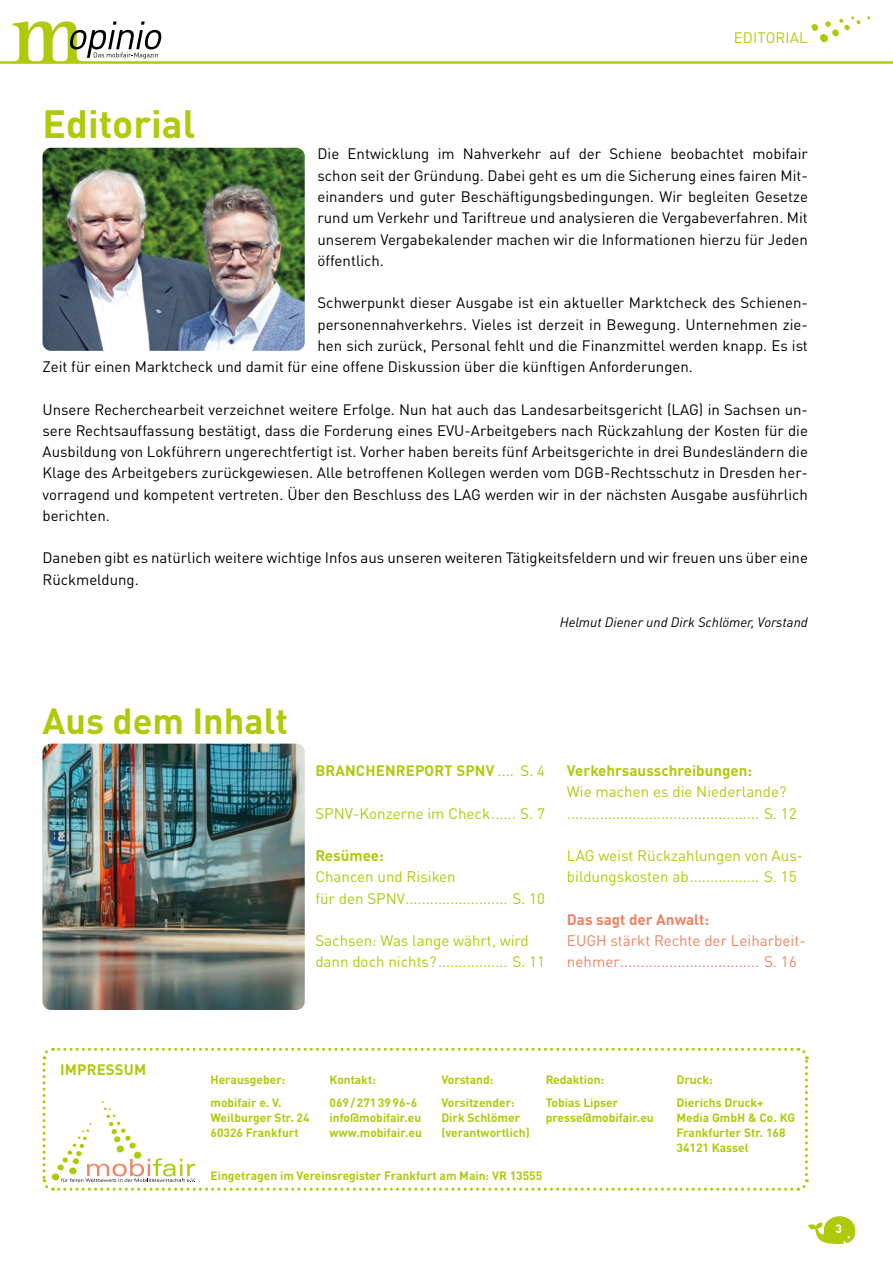
<style>
.page{position:relative;width:893px;height:1263px;background:#fff}
.page>*{position:absolute;margin:0;border:0;box-sizing:border-box;transform-origin:0 0}
.t1{font:700 39px "DINOT";color:#afca0b}
.t2{font:700 36px "DINOT";color:#afca0b}
.t3{font:15.15px/21.3px "DINOT";color:#afca0b}
.t4{font:15.15px/21.3px "DINOT";color:#f08262}
.t5{font:700 15.15px "DINOT";color:#afca0b}
.t6{font:700 15.15px "DINOT";color:#f08262}
.t7{font:15px/21.3px "DINOT";color:#000;text-align:justify}
.t8{font:700 15px "DINOT";letter-spacing:.01em;color:#afca0b}
.t9{font:15px "DINOT";letter-spacing:.01em;color:#afca0b}
.t10{font:italic 13.5px "DINOT";color:#000}
.t11{font:700 12px/22.5px "DINOT";color:#afca0b}
.t12{font:700 12px "DINOT";color:#fff}
.s1{font-weight:400}
</style>
<div class="page">
<svg style="left:0;top:16px;width:893px;height:48px"></svg>
<img style="left:43px;top:744px;width:262px;height:266px">
<svg style="left:808px;top:1216px;width:47px;height:28px"></svg>
<svg style="left:42px;top:1047px;width:767px;height:144px"></svg>
<img style="left:43px;top:148px;width:262px;height:203px">
<h1 class="t1" style="left:43px;top:99px;width:154px">Editorial</h1>
<p class="t9" style="left:734px;top:28px;width:76px">EDITORIAL</p>
<p class="t7" style="left:317px;top:143px;width:492px">Die Entwicklung im Nahverkehr auf der Schiene beobachtet mobifair schon seit der Gründung. Dabei geht es um die Sicherung eines fairen Mit&shy;einanders und guter Beschäftigungsbedingungen. Wir begleiten Gesetze rund um Verkehr und Tariftreue und analysieren die Vergabeverfahren. Mit unserem Vergabekalender machen wir die Informationen hierzu für Jeden öffentlich.</p>
<p class="t7" style="left:317px;top:292px;width:492px">Schwerpunkt dieser Ausgabe ist ein aktueller Marktcheck des Schienen-</p>
<p class="t7" style="left:317px;top:313px;width:492px">personennahverkehrs. Vieles ist derzeit in Bewegung. Unternehmen zie-</p>
<p class="t7" style="left:317px;top:334px;width:492px">hen sich zurück, Personal fehlt und die Finanzmittel werden knapp. Es ist</p>
<p class="t7" style="left:43px;top:356px;width:652px">Zeit für einen Marktcheck und damit für eine offene Diskussion über die künftigen Anforderungen.</p>
<p class="t7" style="left:43px;top:398px;width:767px">Unsere Recherchearbeit verzeichnet weitere Erfolge. Nun hat auch das Landesarbeitsgericht (LAG) in Sachsen un&shy;sere Rechtsauffassung bestätigt, dass die Forderung eines EVU-Arbeitgebers nach Rückzahlung der Kosten für die Ausbildung von Lokführern ungerechtfertigt ist. Vorher haben bereits fünf Arbeitsgerichte in drei Bundesländern die Klage des Arbeitgebers zurückgewiesen. Alle betroffenen Kollegen werden vom DGB-Rechtsschutz in Dresden her&shy;vorragend und kompetent vertreten. Über den Beschluss des LAG werden wir in der nächsten Ausgabe ausführlich berichten.</p>
<p class="t7" style="left:43px;top:547px;width:767px">Daneben gibt es natürlich weitere wichtige Infos aus unseren weiteren Tätigkeitsfeldern und wir freuen uns über eine<br>Rückmeldung.</p>
<p class="t10" style="left:560px;top:614px;width:250px">Helmut Diener und Dirk Schlömer, Vorstand</p>
<h2 class="t2" style="left:43px;top:697px;width:247px">Aus dem Inhalt</h2>
<p class="t8" style="left:315px;top:761px;width:231px">BRANCHENREPORT SPNV <span class="s1">.... S. 4</span></p>
<p class="t3" style="left:315px;top:802px;width:231px">SPNV-Konzerne im Check ...... S. 7</p>
<p class="t5" style="left:315px;top:846px;width:70px">Resümee:</p>
<p class="t3" style="left:315px;top:866px;width:231px">Chancen und Risiken<br>für den SPNV ......................... S. 10</p>
<p class="t3" style="left:315px;top:930px;width:231px">Sachsen: Was lange währt, wird dann doch nichts? ................. S. 11</p>
<p class="t5" style="left:567px;top:761px;width:187px">Verkehrsausschreibungen:</p>
<p class="t3" style="left:567px;top:781px;width:231px">Wie machen es die Niederlande? ............................................... S. 12</p>
<p class="t3" style="left:567px;top:845px;width:238px">LAG weist Rückzahlungen von Aus&shy;bildungskosten ab ................. S. 15</p>
<p class="t6" style="left:567px;top:909px;width:144px">Das sagt der Anwalt:</p>
<p class="t4" style="left:567px;top:930px;width:240px">EUGH stärkt Rechte der Leiharbeit&shy;nehmer .................................. S. 16</p>
<p class="t8" style="left:60px;top:1060px;width:88px">IMPRESSUM</p>
<p class="t11" style="left:210px;top:1068px;width:76px">Herausgeber: mobifair e. V.</p>
<p class="t11" style="left:210px;top:1109px;width:101px;line-height:15px">Weilburger Str. 24<br>60326 Frankfurt</p>
<p class="t11" style="left:330px;top:1068px;width:89px">Kontakt:<br>069 / 271 39 96-6</p>
<p class="t11" style="left:330px;top:1109px;width:94px;line-height:15px">info@mobifair.eu www.mobifair.eu</p>
<p class="t11" style="left:441px;top:1068px;width:75px">Vorstand:<br>Vorsitzender:</p>
<p class="t11" style="left:441px;top:1109px;width:90px;line-height:15px">Dirk Schlömer (verantwortlich)</p>
<p class="t11" style="left:546px;top:1068px;width:74px">Redaktion:<br>Tobias Lipser</p>
<p class="t11" style="left:546px;top:1106px;width:110px">presse@mobifair.eu</p>
<p class="t11" style="left:210px;top:1164px;width:333px">Eingetragen im Vereinsregister Frankfurt am Main: VR 13555</p>
<p class="t11" style="left:676px;top:1068px;width:89px">Druck:<br>Dierichs Druck+</p>
<p class="t11" style="left:676px;top:1109px;width:120px;line-height:15px">Media GmbH &amp; Co. KG<br>Frankfurter Str. 168<br>34121 Kassel</p>
<p class="t12" style="left:836px;top:1221px;width:8px">3</p>
</div>
